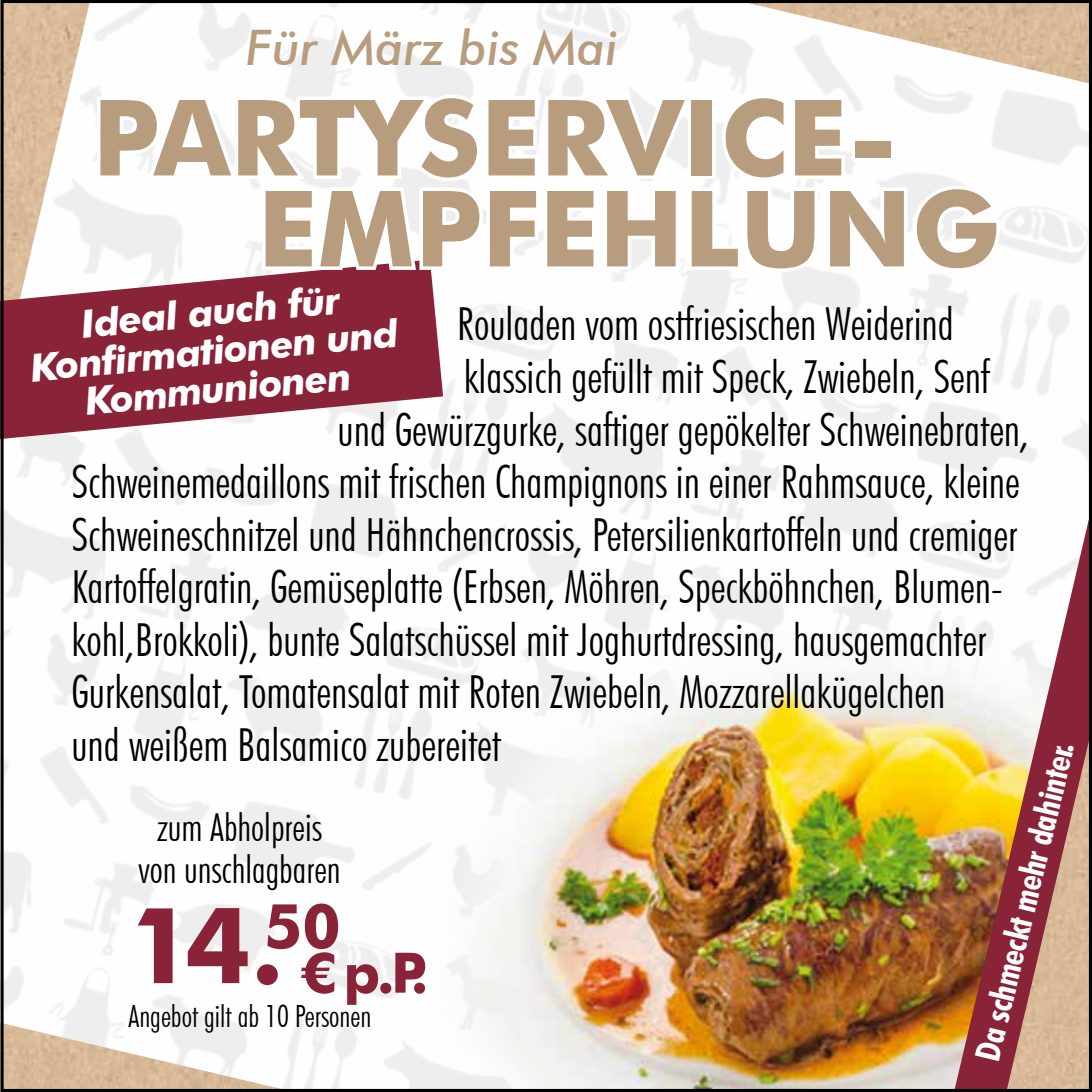
<style>
.page{position:relative;width:1092px;height:1092px;background:#fff}
.page>*{position:absolute;margin:0;border:0;box-sizing:border-box;transform-origin:0 0}
.t1{font:700 105.35px/91px "Futura BT";color:#b79c7e}
.t2{font:700 105.35px "Futura BT";color:#892337}
.t3{font:700 55.65px "Futura BT";color:#892337}
.t4{font:italic 500 49px "Futura BT";color:#b79c7e}
.t5{font:300 condensed 45.5px "Futura BT";color:#000}
.t6{font:italic 700 38.5px/38.5px "Futura BT";color:#fff;text-align:center}
.t7{font:300 condensed 38.5px/42px "Futura BT";color:#000;text-align:center}
.t8{font:700 condensed 34.3px "Futura BT";color:#fff}
.t9{font:300 condensed 30.45px "Futura BT";color:#000}
</style>
<div class="page">
<img style="left:0;top:0;width:1087px;height:1091px">
<img style="left:422px;top:630px;width:531px;height:457px">
<svg style="left:953px;top:506px;width:134px;height:581px"></svg>
<svg style="left:0;top:259px;width:443px;height:180px;fill:#892337"></svg>
<svg style="left:93px;top:83px;width:910px;height:284px"></svg>
<p class="t4" style="left:246px;top:18px;width:373px">Für März bis Mai</p>
<h1 class="t1" style="left:257px;top:92px;width:744px;text-indent:-165px">PARTYSERVICE-<br>EMPFEHLUNG</h1>
<p class="t6" style="left:26px;top:309px;width:371px;rotate:-5deg">Ideal auch für<br>Konfirmationen und<br>Kommunionen</p>
<p class="t5" style="left:456px;top:296px;width:498px">Rouladen vom ostfriesischen Weiderind</p>
<p class="t5" style="left:463px;top:349px;width:527px">klassich gefüllt mit Speck, Zwiebeln, Senf</p>
<p class="t5" style="left:337px;top:401px;width:692px">und Gewürzgurke, saftiger gepökelter Schweinebraten,</p>
<p class="t5" style="left:71px;top:454px;width:949px">Schweinemedaillons mit frischen Champignons in einer Rahmsauce, kleine</p>
<p class="t5" style="left:71px;top:506px;width:947px">Schweineschnitzel und Hähnchencrossis, Petersilienkartoffeln und cremiger</p>
<p class="t5" style="left:71px;top:559px;width:933px">Kartoffelgratin, Gemüseplatte (Erbsen, Möhren, Speckböhnchen, Blumen-</p>
<p class="t5" style="left:71px;top:612px;width:916px">kohl,Brokkoli), bunte Salatschüssel mit Joghurtdressing, hausgemachter</p>
<p class="t5" style="left:71px;top:664px;width:875px">Gurkensalat, Tomatensalat mit Roten Zwiebeln, Mozzarellakügelchen</p>
<p class="t5" style="left:71px;top:717px;width:431px">und weißem Balsamico zubereitet</p>
<p class="t8" style="left:964px;top:1054px;width:327px;rotate:-76deg">Da schmeckt mehr dahinter.</p>
<p class="t7" style="left:138px;top:805px;width:204px">zum Abholpreis von unschlagbaren</p>
<h1 class="t2" style="left:128px;top:881px;width:214px">14.<sup>50</sup></h1>
<p class="t3" style="left:301px;top:938px;width:129px">€ p.P.</p>
<p class="t9" style="left:128px;top:997px;width:244px">Angebot gilt ab 10 Personen</p>
</div>
